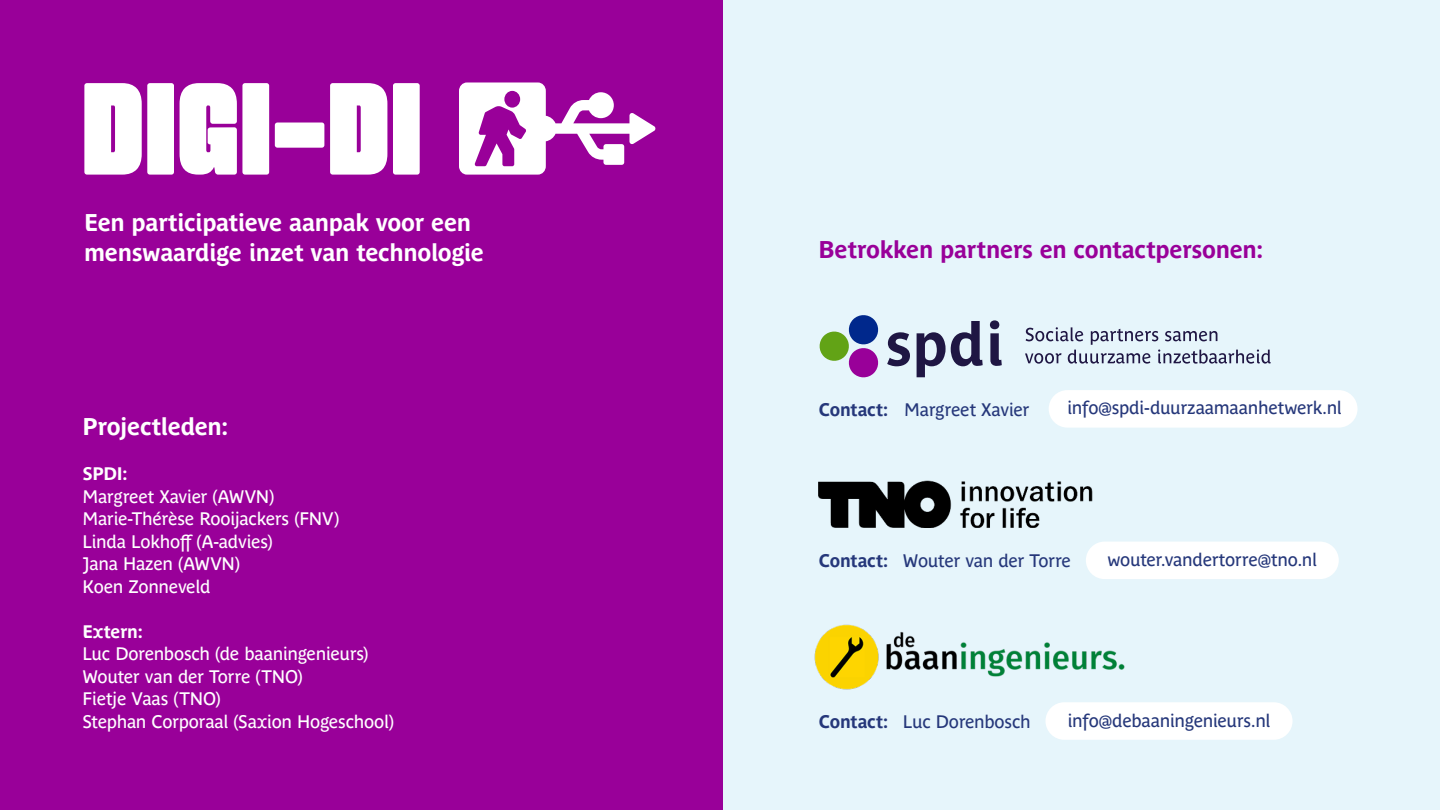
<style>
.page{position:relative;width:1440px;height:810px;background:#fff}
.page>*{position:absolute;margin:0;border:0;box-sizing:border-box;transform-origin:0 0}
.t1{font:700 24px/30px "Parisine Plus Std";letter-spacing:-.02em;color:#fff}
.t2{font:700 24px "Parisine Plus Std";letter-spacing:-.015em;color:#909}
.t3{font:18px/22.5px "Parisine Plus Std";letter-spacing:-.02em;color:#fff}
.t4{font:18px "Parisine Plus Std";letter-spacing:-.02em;color:#25377a}
.t5{font:700 18px "Parisine Plus Std";letter-spacing:-.01em;color:#25377a}
.t6{font:700 18px "Parisine Plus Std";letter-spacing:-.015em;color:#fff}
</style>
<div class="page">
<div style="left:0;top:0;width:724px;height:810px;background:#909"></div>
<div style="left:724px;top:0;width:716px;height:810px;background:#e6f5fb"></div>
<img style="left:815px;top:624px;width:310px;height:66px">
<img style="left:818px;top:480px;width:275px;height:47px">
<svg style="left:1025px;top:327px;width:246px;height:37px"></svg>
<svg style="left:887px;top:332px;width:23px;height:34px"></svg>
<svg style="left:917px;top:321px;width:66px;height:56px"></svg>
<svg style="left:990px;top:320px;width:12px;height:46px"></svg>
<svg style="left:819px;top:315px;width:60px;height:63px"></svg>
<div style="left:1086px;top:542px;width:253px;height:37px;background:#fff;border-radius:19px"></div>
<div style="left:1045px;top:702px;width:248px;height:38px;background:#fff;border-radius:19px"></div>
<svg style="left:459px;top:82px;width:197px;height:93px"></svg>
<div style="left:1049px;top:390px;width:309px;height:38px;background:#fff;border-radius:19px"></div>
<h1 class="t1" style="left:84px;top:208px;width:402px">Een participatieve aanpak voor een menswaardige inzet van technologie</h1>
<h1 class="t1" style="left:82px;top:411px;width:147px">Projectleden:</h1>
<p class="t6" style="left:82px;top:463px;width:46px">SPDI:</p>
<p class="t3" style="left:82px;top:485px;width:258px">Margreet Xavier (AWVN)<br>Marie-Thérèse Rooijackers (FNV)<br>Linda Lokhoff (A-advies)<br>Jana Hazen (AWVN)<br>Koen Zonneveld</p>
<p class="t6" style="left:82px;top:621px;width:62px">Extern:</p>
<p class="t3" style="left:82px;top:642px;width:313px">Luc Dorenbosch (de baaningenieurs)<br>Wouter van der Torre (TNO)<br>Fietje Vaas (TNO)<br>Stephan Corporaal (Saxion Hogeschool)</p>
<h1 class="t2" style="left:819px;top:236px;width:446px">Betrokken partners en contactpersonen:</h1>
<p class="t5" style="left:819px;top:399px;width:71px">Contact:</p>
<p class="t4" style="left:904px;top:399px;width:127px">Margreet Xavier</p>
<p class="t4" style="left:1067px;top:398px;width:276px">info@spdi-duurzaamaanhetwerk.nl</p>
<p class="t5" style="left:819px;top:550px;width:71px">Contact:</p>
<p class="t4" style="left:903px;top:550px;width:170px">Wouter van der Torre</p>
<p class="t4" style="left:1107px;top:549px;width:211px">wouter.vandertorre@tno.nl</p>
<p class="t5" style="left:819px;top:711px;width:71px">Contact:</p>
<p class="t4" style="left:903px;top:711px;width:129px">Luc Dorenbosch</p>
<p class="t4" style="left:1067px;top:710px;width:205px">info@debaaningenieurs.nl</p>
</div>
